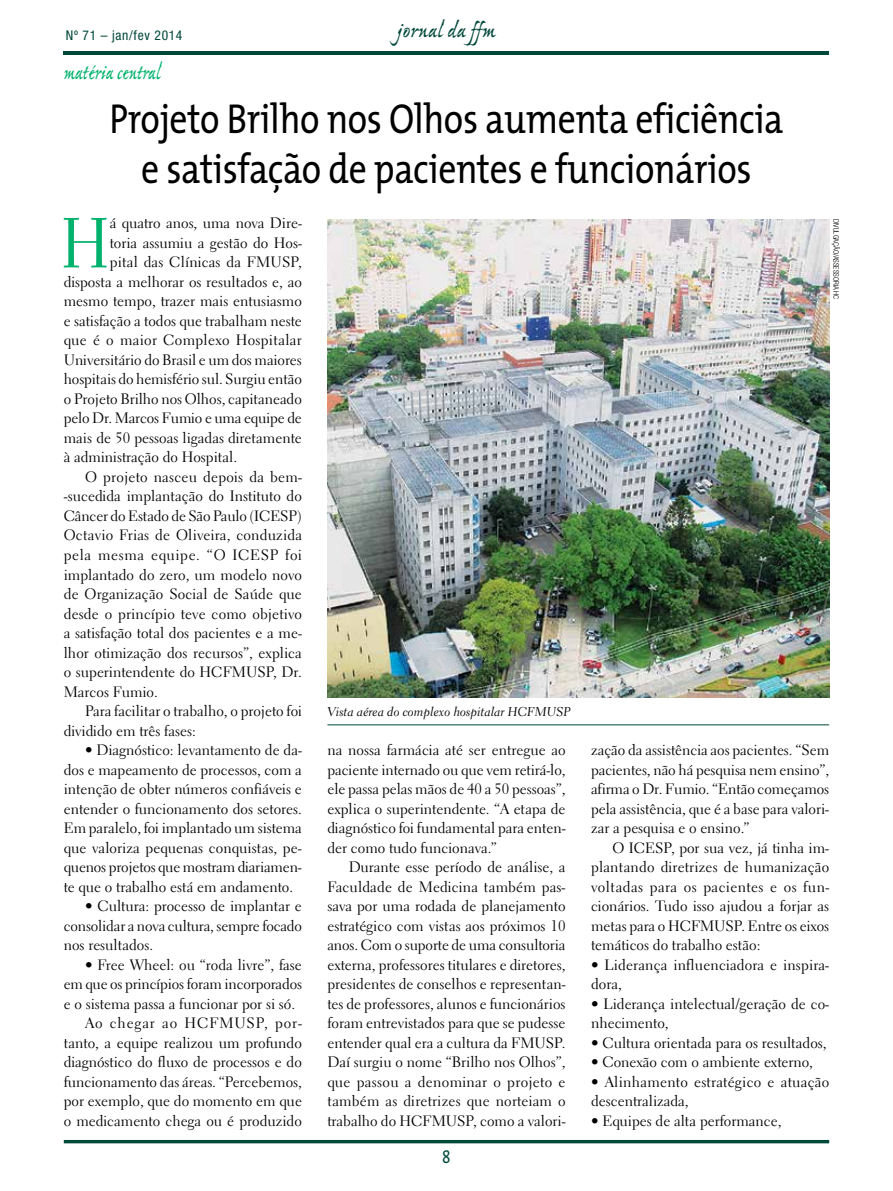
<style>
.page{position:relative;width:893px;height:1191px;background:#fff}
.page>*{position:absolute;margin:0;border:0;box-sizing:border-box;transform-origin:0 0}
.t1{font:70.5px "Electra LT Std";color:#00b26b;scale:.9 1}
.t2{font:42px/50.4px "The Mix";letter-spacing:-.01em;color:#000;text-align:center;scale:.85 1}
.t3{font:24px "Ex Ponto MM 450";letter-spacing:-.02em;color:#00b26b;scale:.85 1}
.t4{font:24px "Ex Ponto MM 450";letter-spacing:-.005em;color:#00483a}
.t5{font:18px "The Mix";color:#00483a;scale:.85 1}
.t6{font:15px/19.5px "Electra LT Std";color:#000;text-align:justify}
.t7{font:15px/19.5px "Electra LT Std";letter-spacing:.02em;color:#000}
.t8{font:15px "Electra LT Std";letter-spacing:.04em;color:#000}
.t9{font:15px "Electra LT Std";letter-spacing:.055em;color:#000}
.t10{font:condensed 13.5px "Helvetica Neue";letter-spacing:.05em;color:#00483a}
.t11{font:12.75px "Electra LT Std Cursive";color:#000}
.t12{font:300 condensed 7.5px "Helvetica Neue";letter-spacing:-.01em;color:#000}
</style>
<div class="page">
<svg style="left:63px;top:1139px;width:767px;height:5px"></svg>
<hr style="left:64px;top:51px;width:765px;height:3px;background:#00483a">
<hr style="left:327px;top:724px;width:502px;height:1px;background:#00483a">
<img style="left:327px;top:219px;width:502px;height:478px">
<p class="t10" style="left:66px;top:28px;width:118px">Nº 71 – jan/fev 2014</p>
<h3 class="t4" style="left:397px;top:18px;width:100px">jornal da ffm</h3>
<h3 class="t3" style="left:64px;top:60px;width:115px">matéria central</h3>
<h2 class="t2" style="left:109px;top:92px;width:795px">Projeto Brilho nos Olhos aumenta eficiência e satisfação de pacientes e funcionários</h2>
<h1 class="t1" style="left:60px;top:200px;width:56px">H</h1>
<p class="t6" style="left:110px;top:213px;width:194px">á quatro anos, uma nova Dire-</p>
<p class="t12" style="left:840px;top:219px;width:81px;rotate:90deg">divulgação/assessoria hc</p>
<p class="t6" style="left:110px;top:233px;width:194px">toria assumiu a gestão do Hos-</p>
<p class="t6" style="left:110px;top:252px;width:194px">pital das Clínicas da FMUSP,</p>
<p class="t6" style="left:64px;top:272px;width:240px">disposta a melhorar os resultados e, ao</p>
<p class="t6" style="left:64px;top:291px;width:240px">mesmo tempo, trazer mais entusiasmo</p>
<p class="t6" style="left:64px;top:311px;width:240px">e satisfação a todos que trabalham neste</p>
<p class="t7" style="left:64px;top:330px;width:240px">que é o maior Complexo Hospitalar</p>
<p class="t6" style="left:64px;top:350px;width:240px">Universitário do Brasil e um dos maiores</p>
<p class="t6" style="left:64px;top:369px;width:240px">hospitais do hemisfério sul. Surgiu então</p>
<p class="t6" style="left:64px;top:389px;width:240px">o Projeto Brilho nos Olhos, capitaneado</p>
<p class="t6" style="left:64px;top:408px;width:240px">pelo Dr. Marcos Fumio e uma equipe de</p>
<p class="t6" style="left:64px;top:428px;width:240px">mais de 50 pessoas ligadas diretamente</p>
<p class="t6" style="left:64px;top:447px;width:175px">à administração do Hospital.</p>
<p class="t6" style="left:85px;top:467px;width:218px">O projeto nasceu depois da bem-</p>
<p class="t6" style="left:64px;top:486px;width:240px">-sucedida implantação do Instituto do</p>
<p class="t6" style="left:64px;top:506px;width:239px">Câncer do Estado de São Paulo (ICESP)</p>
<p class="t6" style="left:64px;top:525px;width:240px">Octavio Frias de Oliveira, conduzida</p>
<p class="t8" style="left:64px;top:545px;width:240px">pela mesma equipe. “O ICESP foi</p>
<p class="t6" style="left:64px;top:564px;width:240px">implantado do zero, um modelo novo</p>
<p class="t6" style="left:64px;top:584px;width:240px">de Organização Social de Saúde que</p>
<p class="t6" style="left:64px;top:603px;width:240px">desde o princípio teve como objetivo</p>
<p class="t6" style="left:64px;top:623px;width:240px">a satisfação total dos pacientes e a me-</p>
<p class="t6" style="left:64px;top:642px;width:240px">lhor otimização dos recursos”, explica</p>
<p class="t6" style="left:64px;top:662px;width:240px">o superintendente do HCFMUSP, Dr.</p>
<p class="t6" style="left:64px;top:681px;width:96px">Marcos Fumio.</p>
<p class="t6" style="left:85px;top:701px;width:218px">Para facilitar o trabalho, o projeto foi</p>
<p class="t6" style="left:64px;top:720px;width:133px">dividido em três fases:</p>
<p class="t6" style="left:64px;top:740px;width:240px;text-indent:21px">• Diagnóstico: levantamento de da&shy;dos e mapeamento de processos, com a intenção de obter números confiáveis e entender o funcionamento dos setores.<br>Em paralelo, foi implantado um sistema que valoriza pequenas conquistas, pe&shy;quenos projetos que mostram diariamen&shy;te que o trabalho está em andamento.</p>
<p class="t6" style="left:64px;top:896px;width:240px;text-indent:21px">• Cultura: processo de implantar e consolidar a nova cultura, sempre focado nos resultados.</p>
<p class="t6" style="left:85px;top:954px;width:218px">• Free Wheel: ou “roda livre”, fase</p>
<p class="t6" style="left:64px;top:974px;width:240px">em que os princípios foram incorporados</p>
<p class="t6" style="left:64px;top:993px;width:233px">e o sistema passa a funcionar por si só.</p>
<p class="t9" style="left:85px;top:1013px;width:218px">Ao chegar ao HCFMUSP, por-</p>
<p class="t6" style="left:64px;top:1032px;width:240px">tanto, a equipe realizou um profundo</p>
<p class="t6" style="left:64px;top:1052px;width:240px">diagnóstico do fluxo de processos e do</p>
<p class="t6" style="left:64px;top:1071px;width:240px">funcionamento das áreas. “Percebemos,</p>
<p class="t6" style="left:64px;top:1091px;width:240px">por exemplo, que do momento em que</p>
<p class="t6" style="left:64px;top:1110px;width:240px">o medicamento chega ou é produzido</p>
<p class="t11" style="left:327px;top:704px;width:245px">Vista aérea do complexo hospitalar HCFMUSP</p>
<p class="t6" style="left:591px;top:740px;width:240px">zação da assistência aos pacientes. “Sem pacientes, não há pesquisa nem ensino”, afirma o Dr. Fumio. “Então começamos pela assistência, que é a base para valori&shy;zar a pesquisa e o ensino.”</p>
<p class="t6" style="left:591px;top:837px;width:240px;text-indent:21px">O ICESP, por sua vez, já tinha im&shy;plantando diretrizes de humanização voltadas para os pacientes e os fun&shy;cionários. Tudo isso ajudou a forjar as metas para o HCFMUSP. Entre os eixos temáticos do trabalho estão:</p>
<p class="t6" style="left:591px;top:954px;width:240px">• Liderança influenciadora e inspira&shy;dora,</p>
<p class="t6" style="left:591px;top:993px;width:240px">• Liderança intelectual/geração de co&shy;nhecimento,</p>
<p class="t6" style="left:591px;top:1032px;width:237px">• Cultura orientada para os resultados,</p>
<p class="t6" style="left:591px;top:1052px;width:223px">• Conexão com o ambiente externo,</p>
<p class="t7" style="left:591px;top:1071px;width:240px">• Alinhamento estratégico e atuação descentralizada,</p>
<p class="t6" style="left:591px;top:1110px;width:192px">• Equipes de alta performance,</p>
<p class="t6" style="left:327px;top:740px;width:240px">na nossa farmácia até ser entregue ao paciente internado ou que vem retirá-lo, ele passa pelas mãos de 40 a 50 pessoas”, explica o superintendente. “A etapa de diagnóstico foi fundamental para enten&shy;der como tudo funcionava.”</p>
<p class="t6" style="left:327px;top:857px;width:240px;text-indent:21px">Durante esse período de análise, a Faculdade de Medicina também pas&shy;sava por uma rodada de planejamento estratégico com vistas aos próximos 10 anos. Com o suporte de uma consultoria externa, professores titulares e diretores, presidentes de conselhos e representan&shy;tes de professores, alunos e funcionários foram entrevistados para que se pudesse entender qual era a cultura da FMUSP.<br>Daí surgiu o nome “Brilho nos Olhos”, que passou a denominar o projeto e também as diretrizes que norteiam o trabalho do HCFMUSP, como a valori-</p>
<p class="t5" style="left:442px;top:1141px;width:11px">8</p>
</div>
